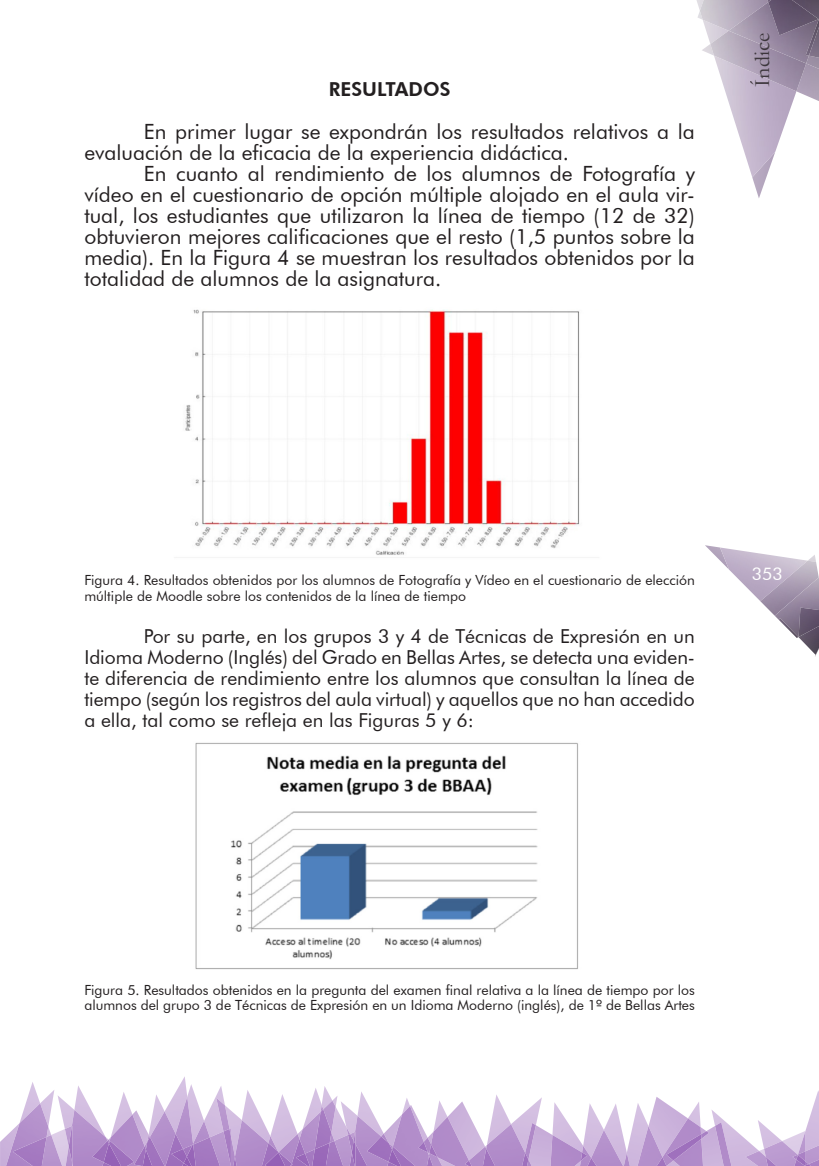
<style>
.page{position:relative;width:819px;height:1166px;background:#fff}
.page>*{position:absolute;margin:0;border:0;box-sizing:border-box;transform-origin:0 0}
.t1{font:22.05px "Garamond";letter-spacing:-.005em;color:#231f20}
.t2{font:21px/21px "Futura BT";color:#231f20}
._09_c_texto{font:19.25px/21px "Futura BT";color:#231f20;text-align:justify}
._05_epi1{font:800 19.25px "Futura BT";color:#231f20}
.t3{font:17.5px "Futura BT";color:#fff}
._122_pies_de_fotos{font:14px/15.8px "Futura BT";color:#231f20}
</style>
<div class="page">
<img style="left:705px;top:545px;width:15px;height:16px">
<svg style="left:807px;top:555px;width:9px;height:6px"></svg>
<img style="left:720px;top:547px;width:87px;height:54px">
<img style="left:818px;top:574px;width:1px;height:38px">
<img style="left:760px;top:561px;width:58px;height:54px">
<img style="left:774px;top:577px;width:44px;height:42px">
<img style="left:798px;top:607px;width:20px;height:15px">
<img style="left:778px;top:618px;width:20px;height:20px">
<img style="left:798px;top:622px;width:20px;height:33px">
<img style="left:752px;top:177px;width:15px;height:21px">
<img style="left:796px;top:72px;width:22px;height:29px">
<img style="left:806px;top:63px;width:12px;height:9px">
<svg style="left:702px;top:44px;width:8px;height:10px"></svg>
<img style="left:725px;top:91px;width:71px;height:86px">
<img style="left:696px;top:0;width:14px;height:42px">
<img style="left:699px;top:0;width:63px;height:31px">
<img style="left:762px;top:0;width:6px;height:2px">
<img style="left:710px;top:31px;width:96px;height:60px">
<img style="left:728px;top:2px;width:90px;height:61px">
<img style="left:768px;top:0;width:50px;height:35px">
<img style="left:781px;top:0;width:37px;height:19px">
<svg style="left:818px;top:0;width:1px;height:21px"></svg>
<img style="left:809px;top:1092px;width:9px;height:28px">
<img style="left:313px;top:1088px;width:5px;height:7px">
<img style="left:711px;top:1110px;width:46px;height:56px">
<img style="left:745px;top:1151px;width:12px;height:15px">
<img style="left:757px;top:1120px;width:61px;height:46px">
<img style="left:764px;top:1141px;width:33px;height:25px">
<img style="left:788px;top:1159px;width:3px;height:7px">
<svg style="left:791px;top:1151px;width:27px;height:15px"></svg>
<img style="left:765px;top:1156px;width:23px;height:10px">
<img style="left:637px;top:1103px;width:11px;height:23px">
<img style="left:308px;top:1095px;width:12px;height:17px">
<img style="left:308px;top:1112px;width:3px;height:22px">
<img style="left:348px;top:1092px;width:26px;height:34px">
<img style="left:355px;top:1116px;width:24px;height:50px">
<img style="left:688px;top:1102px;width:12px;height:16px">
<img style="left:648px;top:1097px;width:39px;height:29px">
<img style="left:637px;top:1126px;width:25px;height:40px">
<img style="left:662px;top:1118px;width:39px;height:48px">
<img style="left:646px;top:1157px;width:20px;height:9px">
<img style="left:704px;top:1126px;width:38px;height:40px">
<img style="left:715px;top:1122px;width:25px;height:44px">
<img style="left:673px;top:1139px;width:31px;height:27px">
<svg style="left:700px;top:1127px;width:9px;height:12px"></svg>
<img style="left:666px;top:1134px;width:35px;height:26px">
<img style="left:511px;top:1097px;width:31px;height:27px">
<img style="left:585px;top:1103px;width:52px;height:49px">
<img style="left:623px;top:1152px;width:14px;height:14px">
<img style="left:583px;top:1130px;width:40px;height:36px">
<img style="left:552px;top:1102px;width:31px;height:44px">
<img style="left:582px;top:1146px;width:9px;height:12px">
<img style="left:582px;top:1158px;width:27px;height:8px">
<img style="left:379px;top:1098px;width:31px;height:68px">
<img style="left:382px;top:1162px;width:6px;height:4px">
<img style="left:536px;top:1125px;width:16px;height:41px">
<img style="left:515px;top:1123px;width:21px;height:36px">
<img style="left:549px;top:1135px;width:33px;height:31px">
<svg style="left:580px;top:1152px;width:7px;height:9px"></svg>
<img style="left:384px;top:1105px;width:28px;height:28px">
<svg style="left:381px;top:1133px;width:12px;height:13px"></svg>
<img style="left:367px;top:1136px;width:25px;height:26px">
<img style="left:393px;top:1106px;width:34px;height:60px">
<img style="left:392px;top:1146px;width:25px;height:20px">
<img style="left:388px;top:1149px;width:14px;height:17px">
<img style="left:424px;top:1157px;width:3px;height:9px">
<img style="left:427px;top:1101px;width:43px;height:65px">
<img style="left:431px;top:1117px;width:46px;height:49px">
<svg style="left:465px;top:1160px;width:8px;height:6px"></svg>
<img style="left:424px;top:1137px;width:7px;height:5px">
<svg style="left:418px;top:1142px;width:19px;height:15px"></svg>
<img style="left:54px;top:1130px;width:9px;height:5px">
<img style="left:30px;top:1082px;width:5px;height:7px">
<img style="left:54px;top:1135px;width:9px;height:31px">
<img style="left:58px;top:1096px;width:5px;height:24px">
<img style="left:0;top:1089px;width:54px;height:77px">
<img style="left:4px;top:1103px;width:44px;height:63px">
<img style="left:13px;top:1137px;width:34px;height:29px">
<img style="left:63px;top:1086px;width:28px;height:60px">
<img style="left:63px;top:1146px;width:9px;height:20px">
<img style="left:72px;top:1110px;width:24px;height:56px">
<img style="left:69px;top:1126px;width:3px;height:37px">
<img style="left:149px;top:1095px;width:16px;height:39px">
<img style="left:96px;top:1092px;width:35px;height:74px">
<img style="left:99px;top:1162px;width:5px;height:4px">
<img style="left:108px;top:1110px;width:41px;height:31px">
<img style="left:92px;top:1140px;width:17px;height:22px">
<img style="left:110px;top:1114px;width:35px;height:32px">
<img style="left:109px;top:1140px;width:25px;height:26px">
<img style="left:104px;top:1143px;width:18px;height:23px">
<img style="left:165px;top:1076px;width:22px;height:35px">
<img style="left:150px;top:1111px;width:25px;height:26px">
<img style="left:146px;top:1137px;width:19px;height:29px">
<img style="left:134px;top:1146px;width:12px;height:20px">
<img style="left:143px;top:1149px;width:10px;height:17px">
<img style="left:187px;top:1084px;width:37px;height:47px">
<img style="left:175px;top:1096px;width:18px;height:47px">
<img style="left:165px;top:1133px;width:19px;height:33px">
<img style="left:171px;top:1149px;width:12px;height:14px">
<img style="left:210px;top:1131px;width:6px;height:6px">
<img style="left:193px;top:1121px;width:17px;height:16px">
<img style="left:179px;top:1163px;width:4px;height:3px">
<img style="left:193px;top:1137px;width:23px;height:29px">
<img style="left:193px;top:1144px;width:3px;height:22px">
<svg style="left:183px;top:1143px;width:10px;height:23px"></svg>
<img style="left:216px;top:1097px;width:13px;height:69px">
<img style="left:223px;top:1129px;width:6px;height:37px">
<img style="left:322px;top:1086px;width:26px;height:49px">
<img style="left:335px;top:1135px;width:13px;height:17px">
<img style="left:335px;top:1141px;width:12px;height:25px">
<svg style="left:346px;top:1126px;width:9px;height:18px"></svg>
<img style="left:348px;top:1134px;width:5px;height:18px">
<img style="left:316px;top:1100px;width:19px;height:66px">
<img style="left:311px;top:1109px;width:20px;height:57px">
<img style="left:318px;top:1143px;width:12px;height:23px">
<img style="left:347px;top:1152px;width:5px;height:14px">
<img style="left:355px;top:1144px;width:17px;height:22px">
<img style="left:352px;top:1140px;width:3px;height:26px">
<img style="left:477px;top:1095px;width:34px;height:71px">
<img style="left:486px;top:1124px;width:39px;height:42px">
<img style="left:528px;top:1159px;width:12px;height:7px">
<svg style="left:517px;top:1153px;width:11px;height:13px"></svg>
<img style="left:481px;top:1148px;width:24px;height:18px">
<img style="left:229px;top:1090px;width:25px;height:76px">
<img style="left:235px;top:1120px;width:19px;height:46px">
<svg style="left:232px;top:1157px;width:8px;height:9px"></svg>
<img style="left:254px;top:1094px;width:54px;height:72px">
<img style="left:279px;top:1134px;width:39px;height:32px">
<img style="left:289px;top:1139px;width:22px;height:27px">
<img style="left:296px;top:1153px;width:15px;height:13px">
<img style="left:287px;top:1152px;width:5px;height:14px">
<img style="left:256px;top:1136px;width:31px;height:30px">
<img style="left:256px;top:1143px;width:22px;height:23px">
<img style="left:265px;top:1152px;width:21px;height:14px">
<img style="left:176px;top:309px;width:404px;height:249px">
<img style="left:195px;top:742px;width:383px;height:228px">
<p class="_05_epi1" style="left:329px;top:77px;width:123px">RESULTADOS</p>
<p class="t2" style="left:84px;top:121px;width:612px;text-indent:60px">En primer lugar se expondrán los resultados relativos a la evaluación de la eficacia de la experiencia didáctica.</p>
<p class="t2" style="left:84px;top:163px;width:612px;text-align:justify;text-indent:60px">En cuanto al rendimiento de los alumnos de Fotografía y vídeo en el cuestionario de opción múltiple alojado en el aula vir&shy;tual, los estudiantes que utilizaron la línea de tiempo (12 de 32) obtuvieron mejores calificaciones que el resto (1,5 puntos sobre la media). En la Figura 4 se muestran los resultados obtenidos por la totalidad de alumnos de la asignatura.</p>
<p class="t1" style="left:747px;top:87px;width:56px;rotate:-90deg">Índice</p>
<p class="_122_pies_de_fotos" style="left:84px;top:572px;width:612px">Figura 4. Resultados obtenidos por los alumnos de Fotografía y Vídeo en el cuestionario de elección múltiple de Moodle sobre los contenidos de la línea de tiempo</p>
<p class="_09_c_texto" style="left:84px;top:625px;width:612px;text-indent:60px">Por su parte, en los grupos 3 y 4 de Técnicas de Expresión en un Idioma Moderno (Inglés) del Grado en Bellas Artes, se detecta una eviden&shy;te diferencia de rendimiento entre los alumnos que consultan la línea de tiempo (según los registros del aula virtual) y aquellos que no han accedido a ella, tal como se refleja en las Figuras 5 y 6:</p>
<p class="t3" style="left:751px;top:563px;width:32px">353</p>
<p class="_122_pies_de_fotos" style="left:84px;top:981px;width:612px">Figura 5. Resultados obtenidos en la pregunta del examen final relativa a la línea de tiempo por los alumnos del grupo 3 de Técnicas de Expresión en un Idioma Moderno (inglés), de 1º de Bellas Artes</p>
</div>
